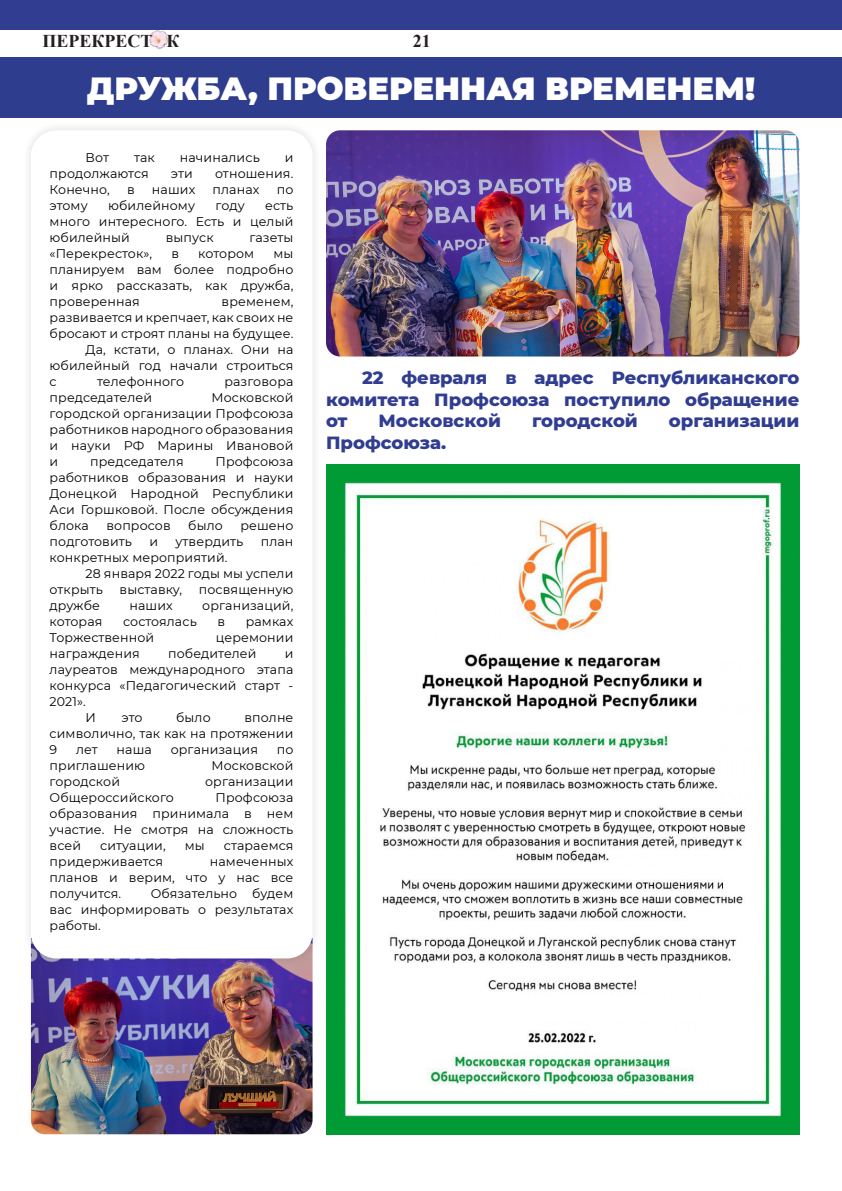
<style>
.page{position:relative;width:842px;height:1191px;background:#fff}
.page>*{position:absolute;margin:0;border:0;box-sizing:border-box;transform-origin:0 0}
.t1{font:900 32px "Montserrat";color:#fff}
.Стиль_абзаца_2{font:800 18px/21.6px "Montserrat";color:#303d90;text-align:justify}
.t2{font:700 18px "Times New Roman";color:#231f20}
.Стиль_абзаца_2-2{font:12.6px/16px "Montserrat";letter-spacing:.01em;color:#000001;text-align:justify}
</style>
<div class="page">
<img style="left:326px;top:130px;width:473px;height:226px">
<img style="left:31px;top:967px;width:282px;height:167px">
<div style="left:21px;top:121px;width:301px;height:846px;background:#231f20;opacity:.15"></div>
<div style="left:31px;top:130px;width:282px;height:828px;background:#fff;border-radius:26px"></div>
<div style="left:0;top:0;width:842px;height:30px;background:#313d90"></div>
<div style="left:0;top:57px;width:842px;height:61px;background:#2f3d8f"></div>
<img style="left:326px;top:464px;width:473px;height:670px">
<img style="left:149px;top:30px;width:20px;height:19px">
<p class="t2" style="left:43px;top:28px;width:138px">ПЕРЕКРЕСТОК</p>
<p class="t2" style="left:413px;top:28px;width:19px">21</p>
<p class="t1" style="left:87px;top:65px;width:670px">ДРУЖБА, ПРОВЕРЕННАЯ ВРЕМЕНЕМ!</p>
<p class="Стиль_абзаца_2-2" style="left:86px;top:149px;width:25px">Вот</p>
<p class="Стиль_абзаца_2-2" style="left:134px;top:149px;width:22px">так</p>
<p class="Стиль_абзаца_2-2" style="left:180px;top:149px;width:81px">начинались</p>
<p class="Стиль_абзаца_2-2" style="left:285px;top:149px;width:10px">и</p>
<p class="Стиль_абзаца_2-2" style="left:50px;top:165px;width:101px">продолжаются</p>
<p class="Стиль_абзаца_2-2" style="left:171px;top:165px;width:23px">эти</p>
<p class="Стиль_абзаца_2-2" style="left:215px;top:165px;width:80px">отношения.</p>
<p class="Стиль_абзаца_2-2" style="left:50px;top:181px;width:62px">Конечно,</p>
<p class="Стиль_абзаца_2-2" style="left:127px;top:181px;width:9px">в</p>
<p class="Стиль_абзаца_2-2" style="left:152px;top:181px;width:45px">наших</p>
<p class="Стиль_абзаца_2-2" style="left:213px;top:181px;width:48px">планах</p>
<p class="Стиль_абзаца_2-2" style="left:277px;top:181px;width:18px">по</p>
<p class="Стиль_абзаца_2-2" style="left:50px;top:197px;width:40px">этому</p>
<p class="Стиль_абзаца_2-2" style="left:108px;top:197px;width:88px">юбилейному</p>
<p class="Стиль_абзаца_2-2" style="left:215px;top:197px;width:31px">году</p>
<p class="Стиль_абзаца_2-2" style="left:50px;top:197px;width:245px;text-indent:216px">есть много интересного. Есть и целый юбилейный</p>
<p class="Стиль_абзаца_2-2" style="left:166px;top:229px;width:49px">выпуск</p>
<p class="Стиль_абзаца_2-2" style="left:249px;top:229px;width:45px">газеты</p>
<p class="Стиль_абзаца_2-2" style="left:50px;top:245px;width:104px">«Перекресток»,</p>
<p class="Стиль_абзаца_2-2" style="left:171px;top:245px;width:9px">в</p>
<p class="Стиль_абзаца_2-2" style="left:198px;top:245px;width:57px">котором</p>
<p class="Стиль_абзаца_2-2" style="left:50px;top:245px;width:245px;text-indent:224px">мы планируем вам более подробно и ярко рассказать, как дружба, проверенная</p>
<p class="Стиль_абзаца_2-2" style="left:50px;top:293px;width:245px;text-indent:172px">временем, развивается и крепчает, как своих не бросают и строят планы на будущее.</p>
<p class="Стиль_абзаца_2-2" style="left:50px;top:341px;width:245px;text-indent:36px">Да, кстати, о планах. Они на юбилейный год начали строиться с</p>
<p class="Стиль_абзаца_2-2" style="left:97px;top:373px;width:88px">телефонного</p>
<p class="Стиль_абзаца_2-2" style="left:225px;top:373px;width:70px">разговора</p>
<p class="Стиль_абзаца_2-2" style="left:50px;top:389px;width:104px">председателей</p>
<p class="Стиль_абзаца_2-2" style="left:50px;top:389px;width:245px;text-indent:162px">Московской городской организации Профсоюза работников народного образования и науки РФ Марины Ивановой и</p>
<p class="Стиль_абзаца_2-2" style="left:50px;top:453px;width:245px;text-indent:166px">Профсоюза работников образования и науки Донецкой Народной Республики Аси Горшковой. После обсуждения блока</p>
<p class="Стиль_абзаца_2-2" style="left:90px;top:453px;width:95px">председателя</p>
<p class="Стиль_абзаца_2-2" style="left:106px;top:517px;width:66px">вопросов</p>
<p class="Стиль_абзаца_2-2" style="left:188px;top:517px;width:36px">было</p>
<p class="Стиль_абзаца_2-2" style="left:240px;top:517px;width:55px">решено</p>
<p class="Стиль_абзаца_2-2" style="left:50px;top:533px;width:84px">подготовить</p>
<p class="Стиль_абзаца_2-2" style="left:149px;top:533px;width:10px">и</p>
<p class="Стиль_абзаца_2-2" style="left:175px;top:533px;width:70px">утвердить</p>
<p class="Стиль_абзаца_2-2" style="left:261px;top:533px;width:34px">план</p>
<p class="Стиль_абзаца_2-2" style="left:50px;top:549px;width:179px">конкретных мероприятий.</p>
<p class="Стиль_абзаца_2-2" style="left:50px;top:565px;width:245px;text-indent:36px">28 января 2022 годы мы успели открыть</p>
<p class="Стиль_абзаца_2-2" style="left:120px;top:581px;width:64px">выставку,</p>
<p class="Стиль_абзаца_2-2" style="left:199px;top:581px;width:96px">посвященную</p>
<p class="Стиль_абзаца_2-2" style="left:50px;top:597px;width:52px">дружбе</p>
<p class="Стиль_абзаца_2-2" style="left:129px;top:597px;width:45px">наших</p>
<p class="Стиль_абзаца_2-2" style="left:202px;top:597px;width:93px">организаций,</p>
<p class="Стиль_абзаца_2-2" style="left:50px;top:613px;width:54px">которая</p>
<p class="Стиль_абзаца_2-2" style="left:123px;top:613px;width:75px">состоялась</p>
<p class="Стиль_абзаца_2-2" style="left:217px;top:613px;width:9px">в</p>
<p class="Стиль_абзаца_2-2" style="left:246px;top:613px;width:49px">рамках</p>
<p class="Стиль_абзаца_2-2" style="left:50px;top:629px;width:106px">Торжественной</p>
<p class="Стиль_абзаца_2-2" style="left:216px;top:629px;width:79px">церемонии</p>
<p class="Стиль_абзаца_2-2" style="left:50px;top:645px;width:92px">награждения</p>
<p class="Стиль_абзаца_2-2" style="left:168px;top:645px;width:90px">победителей</p>
<p class="Стиль_абзаца_2-2" style="left:50px;top:645px;width:245px;text-indent:235px">и лауреатов международного этапа конкурса «Педагогический старт - 2021».</p>
<p class="Стиль_абзаца_2-2" style="left:86px;top:709px;width:12px">И</p>
<p class="Стиль_абзаца_2-2" style="left:122px;top:709px;width:22px">это</p>
<p class="Стиль_абзаца_2-2" style="left:176px;top:709px;width:36px">было</p>
<p class="Стиль_абзаца_2-2" style="left:50px;top:709px;width:245px;text-indent:195px">вполне символично, так как на протяжении 9</p>
<p class="Стиль_абзаца_2-2" style="left:76px;top:741px;width:23px">лет</p>
<p class="Стиль_абзаца_2-2" style="left:117px;top:741px;width:37px">наша</p>
<p class="Стиль_абзаца_2-2" style="left:171px;top:741px;width:89px">организация</p>
<p class="Стиль_абзаца_2-2" style="left:277px;top:741px;width:18px">по</p>
<p class="Стиль_абзаца_2-2" style="left:50px;top:757px;width:97px">приглашению</p>
<p class="Стиль_абзаца_2-2" style="left:211px;top:757px;width:83px">Московской</p>
<p class="Стиль_абзаца_2-2" style="left:50px;top:773px;width:72px">городской</p>
<p class="Стиль_абзаца_2-2" style="left:205px;top:773px;width:90px">организации</p>
<p class="Стиль_абзаца_2-2" style="left:50px;top:789px;width:126px">Общероссийского</p>
<p class="Стиль_абзаца_2-2" style="left:50px;top:789px;width:245px;text-indent:166px">Профсоюза образования принимала в нем участие. Не смотря на сложность всей</p>
<p class="Стиль_абзаца_2-2" style="left:100px;top:837px;width:67px">ситуации,</p>
<p class="Стиль_абзаца_2-2" style="left:185px;top:837px;width:21px">мы</p>
<p class="Стиль_абзаца_2-2" style="left:224px;top:837px;width:71px">стараемся</p>
<p class="Стиль_абзаца_2-2" style="left:50px;top:853px;width:115px">придерживается</p>
<p class="Стиль_абзаца_2-2" style="left:50px;top:853px;width:245px;text-indent:160px">намеченных планов и верим, что у нас все получится.</p>
<p class="Стиль_абзаца_2-2" style="left:50px;top:885px;width:245px;text-indent:101px">Обязательно будем вас информировать о результатах работы.</p>
<p class="Стиль_абзаца_2" style="left:326px;top:366px;width:475px;text-indent:36px">22 февраля в адрес Республиканского комитета Профсоюза поступило обращение от</p>
<p class="Стиль_абзаца_2" style="left:379px;top:409px;width:124px">Московской</p>
<p class="Стиль_абзаца_2" style="left:532px;top:409px;width:107px">городской</p>
<p class="Стиль_абзаца_2" style="left:669px;top:409px;width:132px">организации</p>
<p class="Стиль_абзаца_2" style="left:326px;top:431px;width:122px">Профсоюза.</p>
</div>
